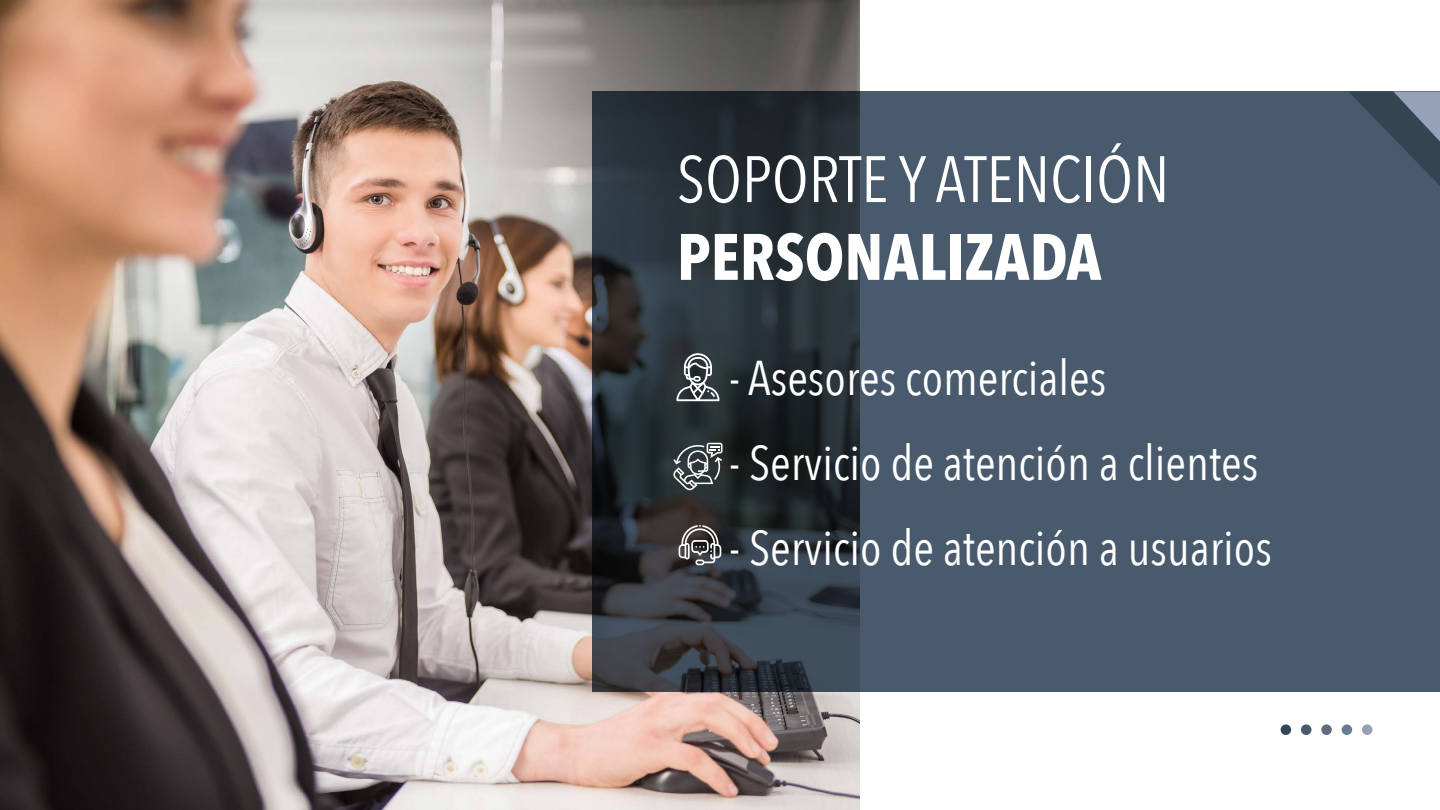
<style>
.page{position:relative;width:1440px;height:810px;background:#fff}
.page>*{position:absolute;margin:0;border:0;box-sizing:border-box;transform-origin:0 0}
.t1{font:64.8px "Avenir Next Condensed";color:#fff}
.t2{font:700 64.8px "Avenir Next Condensed";color:#fff}
.t3{font:48.75px "Avenir Next Condensed";color:#fff}
</style>
<div class="page">
<img style="left:0;top:0;width:860px;height:810px">
<svg style="left:592px;top:92px;width:848px;height:600px;fill:#485a6c"></svg>
<svg style="left:676px;top:353px;width:43px;height:48px"></svg>
<svg style="left:673px;top:443px;width:49px;height:47px"></svg>
<svg style="left:679px;top:525px;width:42px;height:40px"></svg>
<svg style="left:1348px;top:92px;width:92px;height:94px"></svg>
<div style="left:1281px;top:724px;width:10px;height:11px;background:#344551;border-radius:50%"></div>
<div style="left:1301px;top:724px;width:11px;height:11px;background:#485a6c;border-radius:50%"></div>
<div style="left:1321px;top:724px;width:11px;height:11px;background:#616b80;border-radius:50%"></div>
<div style="left:1342px;top:724px;width:10px;height:11px;background:#687a94;border-radius:50%"></div>
<div style="left:1362px;top:724px;width:10px;height:11px;background:#97a0b9;border-radius:50%"></div>
<h1 class="t1" style="left:677px;top:124px;width:494px">SOPORTE Y ATENCIÓN</h1>
<h1 class="t2" style="left:677px;top:217px;width:426px">PERSONALIZADA</h1>
<p class="t3" style="left:729px;top:337px;width:379px">- Asesores comerciales</p>
<p class="t3" style="left:729px;top:421px;width:531px">- Servicio de atención a clientes</p>
<p class="t3" style="left:729px;top:506px;width:544px">- Servicio de atención a usuarios</p>
</div>
